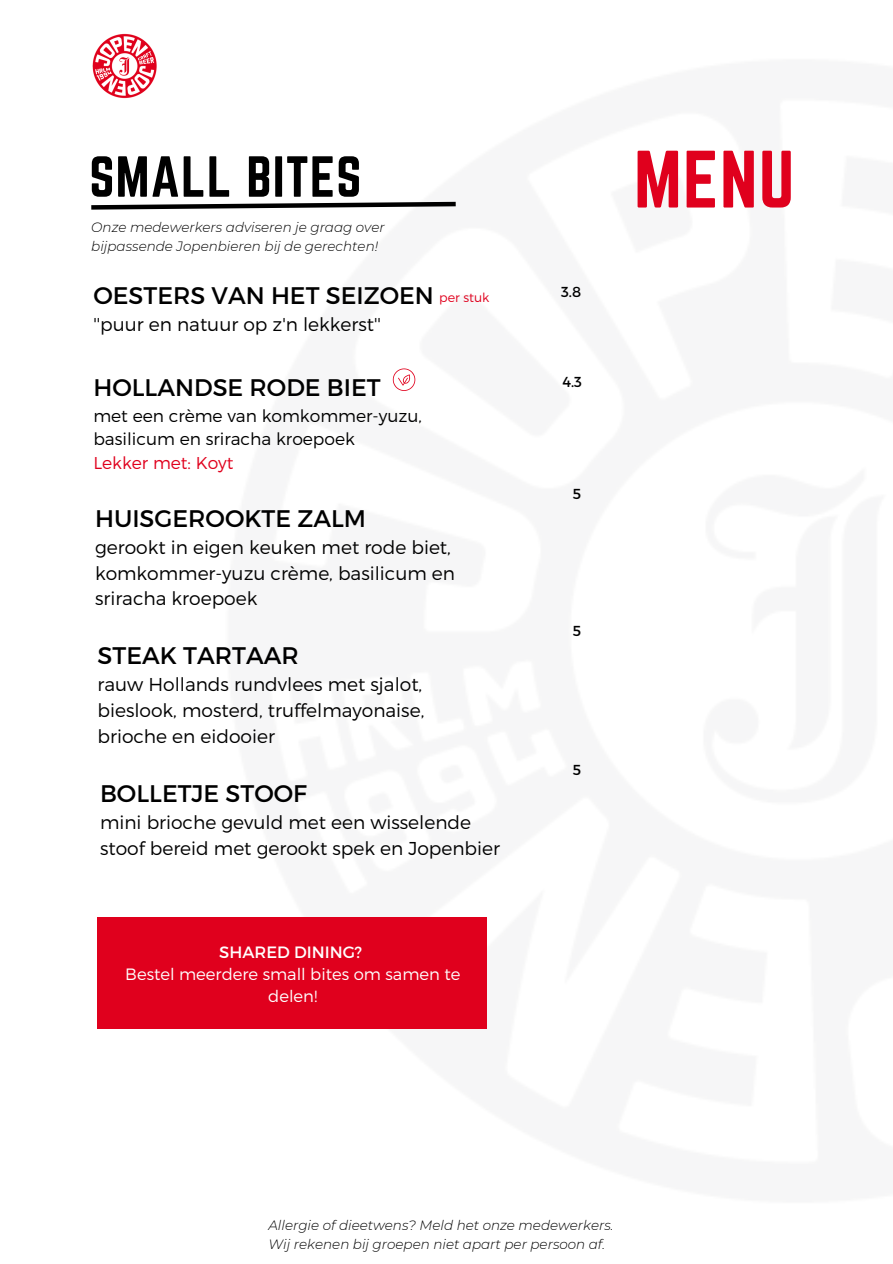
<style>
.page{position:relative;width:893px;height:1264px;background:#fff}
.page>*{position:absolute;margin:0;border:0;box-sizing:border-box;transform-origin:0 0}
.t1{font:70.95px "Norwester";color:#e0001d}
.t2{font:50.55px "Norwester";letter-spacing:.02em;color:#000}
.t3{font:24px "Montserrat";color:#000}
.t4{font:300 18.6px/25.8px "Montserrat";color:#000}
.t5{font:300 17.1px/23.5px "Montserrat";color:#000}
.t6{font:300 17.1px "Montserrat";color:#e0001d}
.t7{font:300 16.35px/22.5px "Montserrat";color:#fff;text-align:center}
.t8{font:16.35px "Montserrat";color:#fff}
.t9{font:14.4px "Montserrat";color:#000}
.t10{font:italic 300 13.5px/19px "Montserrat";color:#000}
.t11{font:300 12.6px "Montserrat";color:#e0001d}
</style>
<div class="page">
<img style="left:92px;top:33px;width:65px;height:66px">
<svg style="left:91px;top:201px;width:365px;height:9px"></svg>
<svg style="left:393px;top:368px;width:22px;height:23px"></svg>
<div style="left:97px;top:917px;width:389px;height:111px;background:#e0001d"></div>
<h2 class="t2" style="left:89px;top:146px;width:274px">SMALL BITES</h2>
<h1 class="t1" style="left:634px;top:136px;width:162px">MENU</h1>
<p class="t10" style="left:91px;top:218px;width:295px">Onze medewerkers adviseren je graag over bijpassende Jopenbieren bij de gerechten!</p>
<p class="t3" style="left:93px;top:280px;width:342px">OESTERS VAN HET SEIZOEN</p>
<p class="t4" style="left:93px;top:311px;width:289px">''puur en natuur op z'n lekkerst''</p>
<p class="t11" style="left:439px;top:289px;width:52px">per stuk</p>
<p class="t3" style="left:93px;top:372px;width:289px">HOLLANDSE RODE BIET</p>
<p class="t5" style="left:93px;top:403px;width:330px">met een crème van komkommer-yuzu, basilicum en sriracha kroepoek</p>
<p class="t6" style="left:93px;top:452px;width:142px">Lekker met: Koyt</p>
<p class="t3" style="left:95px;top:502px;width:272px">HUISGEROOKTE ZALM</p>
<p class="t4" style="left:95px;top:533px;width:361px">gerookt in eigen keuken met rode biet, komkommer-yuzu crème, basilicum en sriracha kroepoek</p>
<p class="t3" style="left:97px;top:640px;width:203px">STEAK TARTAAR</p>
<p class="t4" style="left:97px;top:670px;width:328px;text-align:justify">rauw Hollands rundvlees met sjalot, bieslook, mosterd, truffelmayonaise, brioche en eidooier</p>
<p class="t3" style="left:100px;top:777px;width:208px">BOLLETJE STOOF</p>
<p class="t4" style="left:100px;top:808px;width:401px">mini brioche gevuld met een wisselende stoof bereid met gerookt spek en Jopenbier</p>
<p class="t8" style="left:219px;top:941px;width:144px">SHARED DINING?</p>
<p class="t7" style="left:125px;top:962px;width:336px">Bestel meerdere small bites om samen te delen!</p>
<p class="t9" style="left:561px;top:282px;width:21px">3.8</p>
<p class="t9" style="left:562px;top:372px;width:21px">4.3</p>
<p class="t9" style="left:572px;top:484px;width:10px">5</p>
<p class="t9" style="left:572px;top:621px;width:10px">5</p>
<p class="t9" style="left:572px;top:761px;width:10px">5</p>
<p class="t10" style="left:268px;top:1215px;width:346px">Allergie of dieetwens? Meld het onze medewerkers.<br>Wij rekenen bij groepen niet apart per persoon af.</p>
</div>
